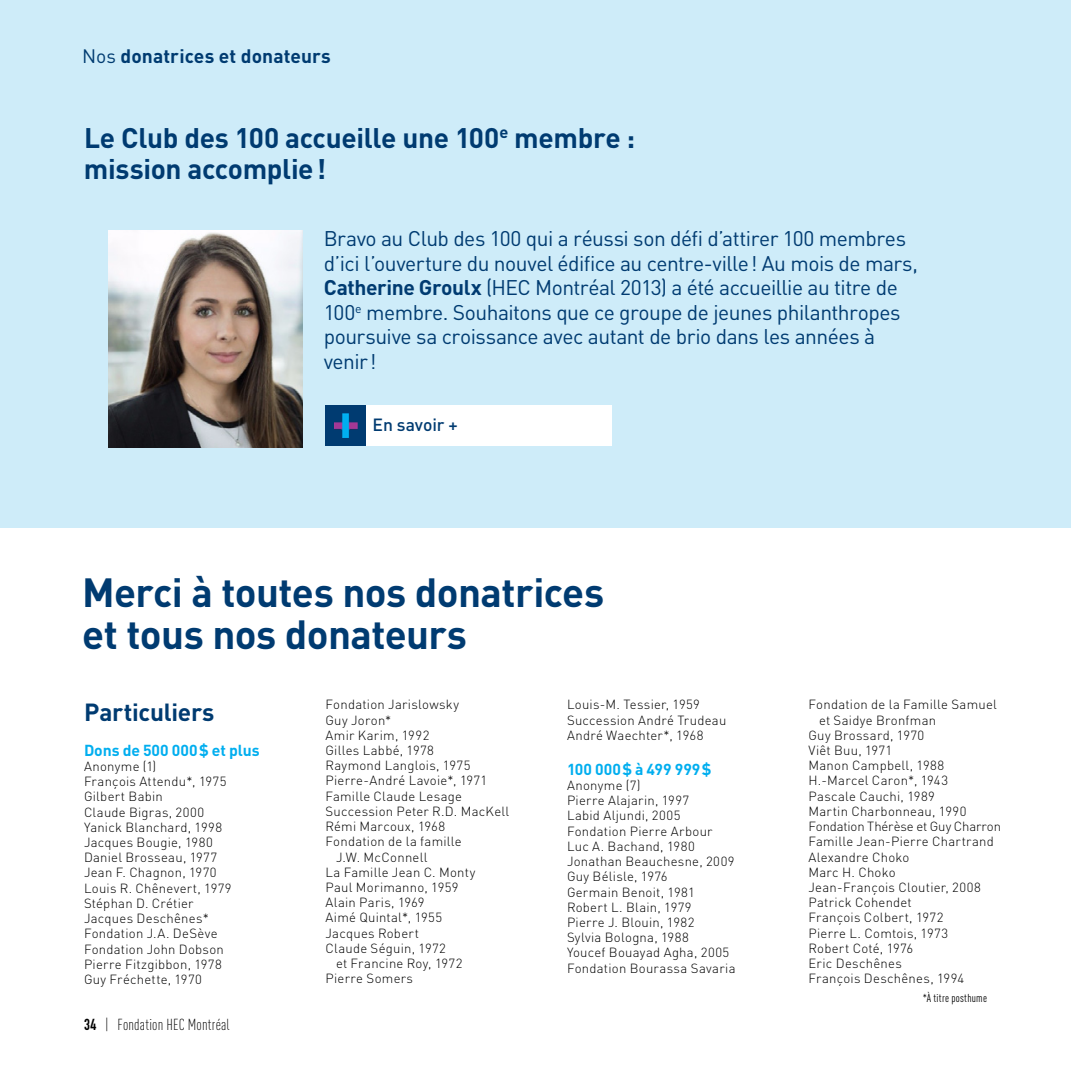
<style>
.page{position:relative;width:1071px;height:1071px;background:#fff}
.page>*{position:absolute;margin:0;border:0;box-sizing:border-box;transform-origin:0 0}
.t1{font:700 40.25px/42px "DINOT";letter-spacing:-.015em;color:#003b71}
.t2{font:700 28px/31.5px "DINOT";letter-spacing:-.015em;color:#003b71}
.t3{font:700 24.5px "DINOT";letter-spacing:-.015em;color:#003b71}
.t4{font:21px/24.5px "DINOT";letter-spacing:-.025em;color:#003b71}
.t5{font:700 19.25px "DINOT";letter-spacing:.005em;color:#003b71}
.t6{font:500 17.5px "DINOT";letter-spacing:-.005em;color:#003b71}
.t7{font:700 15.75px "DINOT";color:#00aeef}
.t8{font:300 condensed 15.75px "DINOT";letter-spacing:.01em;color:#000}
.t9{font:300 13.12px/15.2px "DINOT";letter-spacing:.02em;color:#000}
.t10{font:300 13.12px "DINOT";letter-spacing:-.01em;color:#000}
.t11{font:condensed 11.38px "DINOT";letter-spacing:.03em;color:#000}
.s1{font-weight:400}
.s2{font-weight:700}
.s3{font-family:"DIN Engschrift Std";font-weight:400;font-stretch:normal}
</style>
<div class="page">
<div style="left:0;top:0;width:1071px;height:527px;background:#ceecf9"></div>
<img style="left:109px;top:230px;width:194px;height:217px">
<div style="left:366px;top:405px;width:246px;height:41px;background:#fff"></div>
<div style="left:325px;top:405px;width:41px;height:41px;background:#003b71"></div>
<img style="left:334px;top:414px;width:24px;height:24px">
<h3 class="t5" style="left:82px;top:44px;width:250px"><span class="s1">Nos</span> donatrices et donateurs</h3>
<h2 class="t2" style="left:84px;top:121px;width:553px">Le Club des 100 accueille une 100<sup>e</sup> membre : mission accomplie!</h2>
<p class="t4" style="left:324px;top:226px;width:596px">Bravo au Club des 100 qui a réussi son défi d’attirer 100 membres d’ici l’ouverture du nouvel édifice au centre-ville! Au mois de mars, <span class="s2">Catherine Groulx</span> (HEC Montréal 2013) a été accueillie au titre de 100<sup>e</sup> membre. Souhaitons que ce groupe de jeunes philanthropes poursuive sa croissance avec autant de brio dans les années à venir!</p>
<h3 class="t6" style="left:373px;top:414px;width:87px">En savoir +</h3>
<h1 class="t1" style="left:82px;top:570px;width:524px">Merci à toutes nos donatrices et tous nos donateurs</h1>
<h3 class="t3" style="left:84px;top:696px;width:132px">Particuliers</h3>
<p class="t7" style="left:84px;top:740px;width:177px">Dons de 500 000$ et plus</p>
<p class="t9" style="left:84px;top:758px;width:149px">Anonyme (1)<br>François Attendu*, 1975<br>Gilbert Babin<br>Claude Bigras, 2000<br>Yanick Blanchard, 1998<br>Jacques Bougie, 1980<br>Daniel Brosseau, 1977<br>Jean F. Chagnon, 1970<br>Louis R. Chênevert, 1979<br>Stéphan D. Crétier<br>Jacques Deschênes*<br>Fondation J.A. DeSève<br>Fondation John Dobson<br>Pierre Fitzgibbon, 1978<br>Guy Fréchette, 1970</p>
<p class="t8" style="left:84px;top:1015px;width:147px"><span class="s3">34</span> | Fondation HEC Montréal</p>
<p class="t9" style="left:326px;top:697px;width:135px">Fondation Jarislowsky</p>
<p class="t9" style="left:326px;top:712px;width:67px">Guy Joron*</p>
<p class="t9" style="left:326px;top:727px;width:105px">Amir Karim, 1992</p>
<p class="t9" style="left:326px;top:743px;width:110px">Gilles Labbé, 1978</p>
<p class="t9" style="left:326px;top:758px;width:146px">Raymond Langlois, 1975</p>
<p class="t9" style="left:326px;top:773px;width:163px">Pierre-André Lavoie*, 1971</p>
<p class="t9" style="left:326px;top:788px;width:138px">Famille Claude Lesage</p>
<p class="t9" style="left:326px;top:803px;width:185px">Succession Peter R.D. MacKell</p>
<p class="t9" style="left:326px;top:819px;width:121px">Rémi Marcoux, 1968</p>
<p class="t9" style="left:326px;top:834px;width:138px">Fondation de la famille</p>
<p class="t9" style="left:336px;top:849px;width:93px">J.W. McConnell</p>
<p class="t9" style="left:326px;top:864px;width:151px">La Famille Jean C. Monty</p>
<p class="t9" style="left:326px;top:880px;width:135px">Paul Morimanno, 1959</p>
<p class="t9" style="left:326px;top:895px;width:101px">Alain Paris, 1969</p>
<p class="t9" style="left:326px;top:910px;width:118px">Aimé Quintal*, 1955</p>
<p class="t9" style="left:326px;top:925px;width:95px">Jacques Robert</p>
<p class="t9" style="left:326px;top:940px;width:122px">Claude Séguin, 1972</p>
<p class="t9" style="left:336px;top:956px;width:128px">et Francine Roy, 1972</p>
<p class="t9" style="left:326px;top:971px;width:89px">Pierre Somers</p>
<p class="t9" style="left:567px;top:697px;width:161px">Louis-M. Tessier, 1959<br>Succession André Trudeau<br>André Waechter*, 1968</p>
<p class="t7" style="left:567px;top:759px;width:146px">100 000$ à 499 999$</p>
<p class="t9" style="left:567px;top:778px;width:170px">Anonyme (7)<br>Pierre Alajarin, 1997<br>Labid Aljundi, 2005<br>Fondation Pierre Arbour<br>Luc A. Bachand, 1980<br>Jonathan Beauchesne, 2009<br>Guy Bélisle, 1976<br>Germain Benoit, 1981<br>Robert L. Blain, 1979<br>Pierre J. Blouin, 1982<br>Sylvia Bologna, 1988<br>Youcef Bouayad Agha, 2005<br>Fondation Bourassa Savaria</p>
<p class="t9" style="left:808px;top:697px;width:190px">Fondation de la Famille Samuel</p>
<p class="t9" style="left:819px;top:712px;width:119px">et Saidye Bronfman</p>
<p class="t9" style="left:808px;top:727px;width:117px">Guy Brossard, 1970</p>
<p class="t9" style="left:808px;top:743px;width:85px">Viêt Buu, 1971</p>
<p class="t9" style="left:808px;top:758px;width:137px">Manon Campbell, 1988</p>
<p class="t9" style="left:808px;top:773px;width:141px">H.-Marcel Caron*, 1943</p>
<p class="t9" style="left:808px;top:788px;width:128px">Pascale Cauchi, 1989</p>
<p class="t9" style="left:808px;top:803px;width:160px">Martin Charbonneau, 1990</p>
<p class="t10" style="left:808px;top:818px;width:194px">Fondation Thérèse et Guy Charron</p>
<p class="t9" style="left:808px;top:834px;width:187px">Famille Jean-Pierre Chartrand</p>
<p class="t9" style="left:808px;top:849px;width:102px">Alexandre Choko</p>
<p class="t9" style="left:808px;top:864px;width:89px">Marc H. Choko</p>
<p class="t9" style="left:808px;top:880px;width:174px">Jean-François Cloutier, 2008</p>
<p class="t9" style="left:808px;top:895px;width:105px">Patrick Cohendet</p>
<p class="t9" style="left:808px;top:910px;width:136px">François Colbert, 1972</p>
<p class="t9" style="left:808px;top:925px;width:141px">Pierre L. Comtois, 1973</p>
<p class="t9" style="left:808px;top:940px;width:106px">Robert Coté, 1976</p>
<p class="t9" style="left:808px;top:956px;width:95px">Eric Deschênes</p>
<p class="t9" style="left:808px;top:971px;width:157px">François Deschênes, 1994</p>
<p class="t11" style="left:923px;top:992px;width:66px">*À titre posthume</p>
</div>
